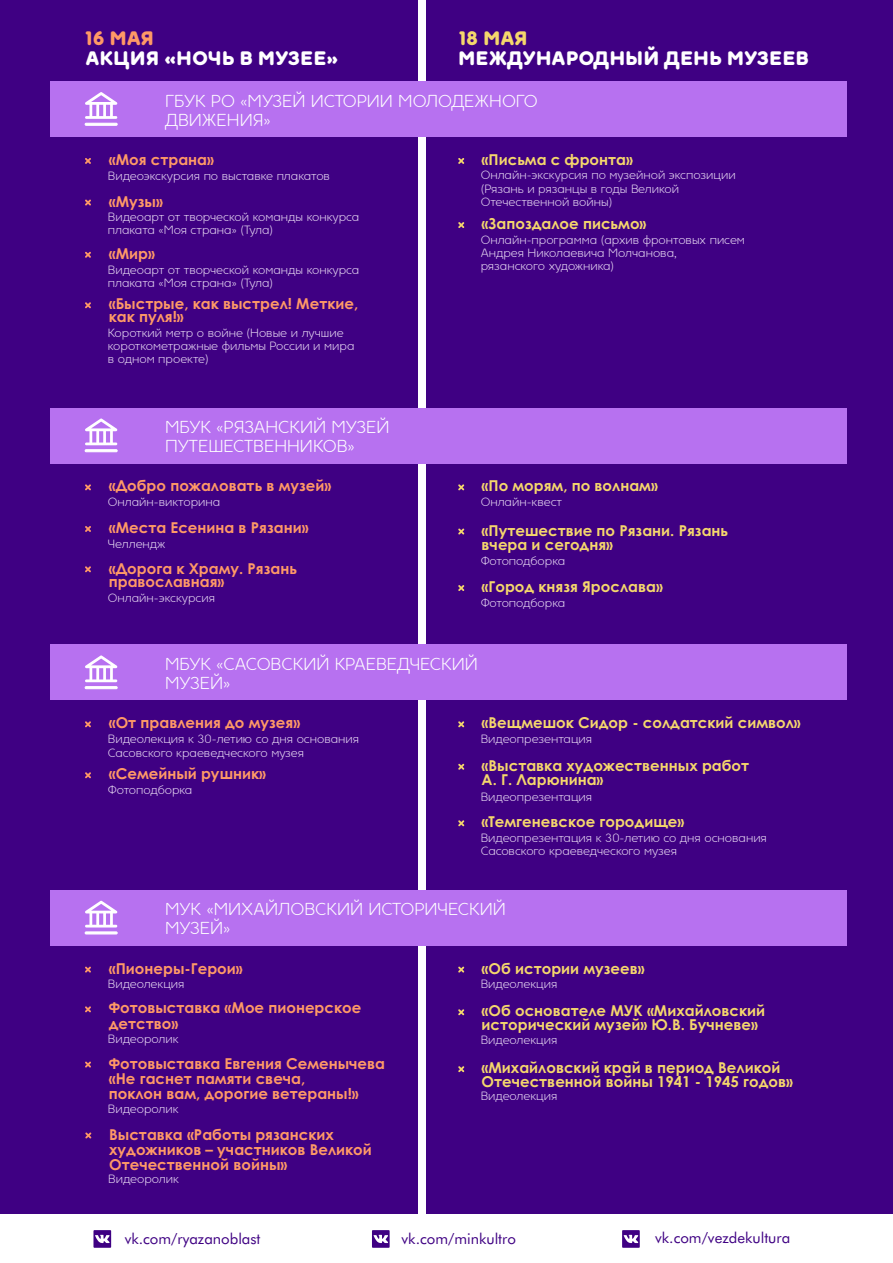
<style>
.page{position:relative;width:893px;height:1263px;background:#fff}
.page>*{position:absolute;margin:0;border:0;box-sizing:border-box;transform-origin:0 0}
.t1{font:900 19.5px "Ultima Pro";color:#fff}
.t2{font:900 19.5px "Ultima Pro";color:#f96}
.t3{font:900 19.5px "Ultima Pro";color:#f5d76c}
.t4{font:17.25px/19px "Ultima Pro Lt";color:#fff}
.t5{font:700 15px/15.1px "Century Gothic";color:#f96}
.t6{font:700 15px/14.1px "Century Gothic";color:#f5d76c}
.t7{font:15px "Futura Bk BT Rusbyme";color:#3f0083}
.t8{font:12px/13.2px "Ultima Pro Lt";color:#e6d7f2}
</style>
<div class="page">
<div style="left:0;top:0;width:417px;height:1213px;background:#3f0083"></div>
<div style="left:427px;top:0;width:466px;height:1213px;background:#3f0083"></div>
<div style="left:50px;top:81px;width:796px;height:56px;background:#b771f0"></div>
<svg style="left:93px;top:1230px;width:18px;height:18px"></svg>
<svg style="left:372px;top:1230px;width:18px;height:18px"></svg>
<svg style="left:622px;top:1230px;width:18px;height:18px"></svg>
<div style="left:50px;top:645px;width:796px;height:55px;background:#b771f0"></div>
<svg style="left:85px;top:655px;width:32px;height:27px"></svg>
<div style="left:85px;top:686px;width:33px;height:3px;background:#fff;border:1px solid #fff"></div>
<svg style="left:85px;top:721px;width:6px;height:6px"></svg>
<svg style="left:85px;top:772px;width:6px;height:6px"></svg>
<svg style="left:458px;top:721px;width:6px;height:6px"></svg>
<svg style="left:458px;top:764px;width:6px;height:6px"></svg>
<svg style="left:458px;top:820px;width:6px;height:6px"></svg>
<div style="left:50px;top:890px;width:796px;height:56px;background:#b771f0"></div>
<svg style="left:85px;top:901px;width:32px;height:26px"></svg>
<div style="left:85px;top:931px;width:33px;height:3px;background:#fff;border:1px solid #fff"></div>
<svg style="left:85px;top:966px;width:6px;height:7px"></svg>
<svg style="left:458px;top:966px;width:6px;height:7px"></svg>
<svg style="left:85px;top:1006px;width:6px;height:6px"></svg>
<svg style="left:85px;top:1061px;width:6px;height:6px"></svg>
<svg style="left:85px;top:1132px;width:6px;height:6px"></svg>
<svg style="left:458px;top:1009px;width:6px;height:6px"></svg>
<svg style="left:458px;top:1066px;width:6px;height:6px"></svg>
<svg style="left:85px;top:92px;width:32px;height:27px"></svg>
<div style="left:85px;top:123px;width:33px;height:3px;background:#fff;border:1px solid #fff"></div>
<svg style="left:85px;top:158px;width:6px;height:6px"></svg>
<svg style="left:85px;top:199px;width:6px;height:7px"></svg>
<svg style="left:85px;top:252px;width:6px;height:6px"></svg>
<svg style="left:458px;top:158px;width:6px;height:6px"></svg>
<svg style="left:458px;top:222px;width:6px;height:6px"></svg>
<svg style="left:85px;top:302px;width:6px;height:6px"></svg>
<div style="left:50px;top:408px;width:796px;height:55px;background:#b771f0"></div>
<svg style="left:85px;top:418px;width:32px;height:27px"></svg>
<div style="left:85px;top:449px;width:33px;height:3px;background:#fff;border:1px solid #fff"></div>
<svg style="left:85px;top:484px;width:6px;height:6px"></svg>
<svg style="left:85px;top:526px;width:6px;height:6px"></svg>
<svg style="left:85px;top:566px;width:6px;height:6px"></svg>
<svg style="left:458px;top:484px;width:6px;height:6px"></svg>
<svg style="left:458px;top:528px;width:6px;height:7px"></svg>
<svg style="left:458px;top:585px;width:6px;height:6px"></svg>
<h1 class="t2" style="left:86px;top:30px;width:70px">16 МАЯ</h1>
<h1 class="t3" style="left:459px;top:30px;width:70px">18 МАЯ</h1>
<h1 class="t1" style="left:85px;top:51px;width:255px">АКЦИЯ «НОЧЬ В МУЗЕЕ»</h1>
<h1 class="t1" style="left:458px;top:50px;width:352px">МЕЖДУНАРОДНЫЙ ДЕНЬ МУЗЕЕВ</h1>
<h2 class="t4" style="left:165px;top:93px;width:374px">ГБУК РО «МУЗЕЙ ИСТОРИИ МОЛОДЕЖНОГО<br>ДВИЖЕНИЯ»</h2>
<p class="t5" style="left:109px;top:153px;width:107px">«Моя страна»</p>
<p class="t8" style="left:108px;top:170px;width:224px">Видеоэкскурсия по выставке плакатов</p>
<p class="t5" style="left:109px;top:195px;width:56px">«Музы»</p>
<p class="t8" style="left:108px;top:212px;width:253px">Видеоарт от творческой команды конкурса плаката «Моя страна» (Тула)</p>
<p class="t5" style="left:109px;top:247px;width:48px">«Мир»</p>
<p class="t8" style="left:108px;top:264px;width:253px">Видеоарт от творческой команды конкурса плаката «Моя страна» (Тула)</p>
<p class="t5" style="left:109px;top:299px;width:251px;line-height:13px">«Быстрые, как выстрел! Меткие, как пуля!»</p>
<p class="t8" style="left:108px;top:327px;width:248px">Короткий метр о войне (Новые и лучшие короткометражные фильмы России и мира в одном проекте)</p>
<h2 class="t4" style="left:165px;top:419px;width:226px">МБУК «РЯЗАНСКИЙ МУЗЕЙ<br>ПУТЕШЕСТВЕННИКОВ»</h2>
<p class="t5" style="left:109px;top:480px;width:224px">«Добро пожаловать в музей»</p>
<p class="t8" style="left:108px;top:496px;width:114px">Онлайн-викторина</p>
<p class="t5" style="left:109px;top:521px;width:201px">«Места Есенина в Рязани»</p>
<p class="t8" style="left:108px;top:538px;width:59px">Челлендж</p>
<p class="t5" style="left:109px;top:563px;width:190px;line-height:13px">«Дорога к Храму. Рязань православная»</p>
<p class="t8" style="left:108px;top:592px;width:109px">Онлайн-экскурсия</p>
<p class="t6" style="left:482px;top:154px;width:153px">«Письма с фронта»</p>
<p class="t8" style="left:481px;top:170px;width:256px">Онлайн-экскурсия по музейной экспозиции (Рязань и рязанцы в годы Великой<br>Отечественной войны)</p>
<p class="t6" style="left:482px;top:218px;width:166px">«Запоздалое письмо»</p>
<p class="t8" style="left:481px;top:234px;width:266px">Онлайн-программа (архив фронтовых писем<br>Андрея Николаевича Молчанова,<br>рязанского художника)</p>
<p class="t6" style="left:482px;top:480px;width:178px">«По морям, по волнам»</p>
<p class="t8" style="left:481px;top:496px;width:83px">Онлайн-квест</p>
<p class="t6" style="left:482px;top:524px;width:248px">«Путешествие по Рязани. Рязань вчера и сегодня»</p>
<p class="t8" style="left:481px;top:556px;width:86px">Фотоподборка</p>
<p class="t6" style="left:482px;top:581px;width:183px">«Город князя Ярослава»</p>
<p class="t8" style="left:481px;top:597px;width:86px">Фотоподборка</p>
<h2 class="t4" style="left:165px;top:656px;width:314px">МБУК «САСОВСКИЙ КРАЕВЕДЧЕСКИЙ<br>МУЗЕЙ»</h2>
<p class="t5" style="left:109px;top:717px;width:193px">«От правления до музея»</p>
<p class="t8" style="left:108px;top:734px;width:253px">Видеолекция к 30-летию со дня основания<br>Сасовского краеведческого музея</p>
<p class="t5" style="left:109px;top:768px;width:159px">«Семейный рушник»</p>
<p class="t8" style="left:108px;top:784px;width:86px">Фотоподборка</p>
<p class="t6" style="left:482px;top:717px;width:321px">«Вещмешок Сидор - солдатский символ»</p>
<p class="t8" style="left:481px;top:733px;width:113px">Видеопрезентация</p>
<p class="t6" style="left:482px;top:760px;width:269px">«Выставка художественных работ<br>А. Г. Ларюнина»</p>
<p class="t8" style="left:481px;top:791px;width:113px">Видеопрезентация</p>
<p class="t6" style="left:482px;top:816px;width:204px">«Темгеневское городище»</p>
<p class="t8" style="left:481px;top:832px;width:288px">Видеопрезентация к 30-летию со дня основания<br>Сасовского краеведческого музея</p>
<h2 class="t4" style="left:165px;top:901px;width:342px">МУК «МИХАЙЛОВСКИЙ ИСТОРИЧЕСКИЙ<br>МУЗЕЙ»</h2>
<p class="t5" style="left:109px;top:962px;width:135px">«Пионеры-Герои»</p>
<p class="t8" style="left:108px;top:978px;width:78px">Видеолекция</p>
<p class="t5" style="left:109px;top:1002px;width:254px">Фотовыставка «Мое пионерское детство»</p>
<p class="t8" style="left:108px;top:1033px;width:72px">Видеоролик</p>
<p class="t5" style="left:109px;top:1057px;width:278px">Фотовыставка Евгения Семенычева «Не гаснет памяти свеча,<br>поклон вам, дорогие ветераны!»</p>
<p class="t8" style="left:108px;top:1104px;width:72px">Видеоролик</p>
<p class="t5" style="left:109px;top:1128px;width:264px">Выставка «Работы рязанских художников – участников Великой<br>Отечественной войны»</p>
<p class="t8" style="left:108px;top:1173px;width:72px">Видеоролик</p>
<p class="t6" style="left:482px;top:962px;width:165px">«Об истории музеев»</p>
<p class="t8" style="left:481px;top:978px;width:78px">Видеолекция</p>
<p class="t6" style="left:482px;top:1005px;width:285px">«Об основателе МУК «Михайловский исторический музей» Ю.В. Бучневе»</p>
<p class="t8" style="left:481px;top:1034px;width:78px">Видеолекция</p>
<p class="t6" style="left:481px;top:1062px;width:313px">«Михайловский край в период Великой<br>Отечественной войны 1941 - 1945 годов»</p>
<p class="t8" style="left:481px;top:1090px;width:78px">Видеолекция</p>
<p class="t7" style="left:125px;top:1232px;width:137px">vk.com/ryazanoblast</p>
<p class="t7" style="left:402px;top:1232px;width:116px">vk.com/minkultro</p>
<p class="t7" style="left:655px;top:1231px;width:137px">vk.com/vezdekultura</p>
</div>
